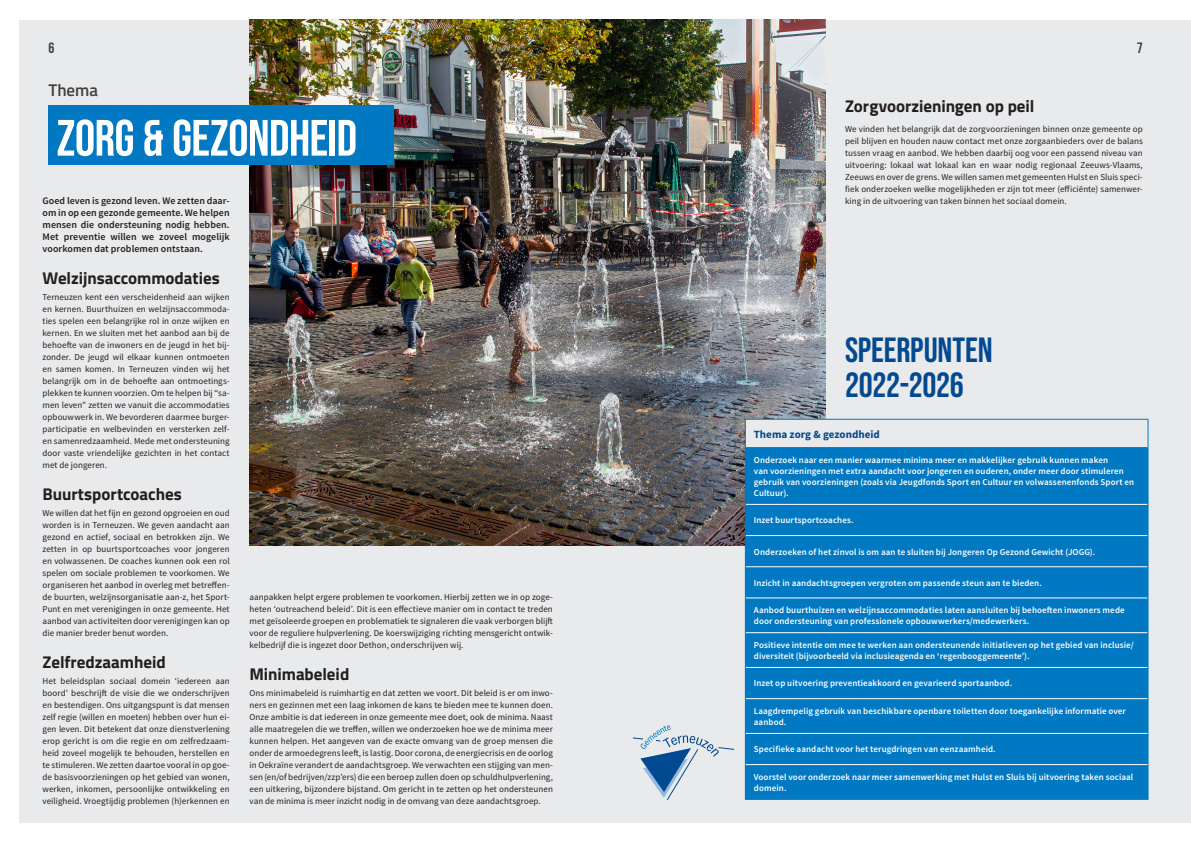
<style>
.page{position:relative;width:1191px;height:842px;background:#fff}
.page>*{position:absolute;margin:0;border:0;box-sizing:border-box;transform-origin:0 0}
._51_Main_Headers_bla{font:51px "Bebas Neue";letter-spacing:-.015em;color:#fff}
._35_Content_black_Be{font:35px "Bebas Neue";letter-spacing:-.005em;color:#014990}
._19_Slogan_black_Tit{font:700 17px "Titillium Web";letter-spacing:-.005em;color:#231f20}
._17_Content_black_Ti{font:600 17px "Titillium Web";color:#414141}
.t1{font:700 15px "Bebas Neue";color:#414141}
._8_Content_black_Sou{font:700 11px "Source Sans Pro";color:#014990}
.intro{font:600 10px/12px "Source Sans Pro";letter-spacing:.005em;color:#231f20;text-align:justify}
._8_Content_black_Sou-2{font:9px/12px "Source Sans Pro";letter-spacing:.01em;color:#231f20;text-align:justify}
.tabeltekst{font:600 9px/11px "Source Sans Pro";letter-spacing:.01em;color:#fff}
</style>
<div class="page">
<div style="left:20px;top:20px;width:1171px;height:802px;background:#e9eaeb"></div>
<img style="left:249px;top:20px;width:576px;height:525px">
<div style="left:48px;top:106px;width:346px;height:59px;background:#0079c2"></div>
<svg style="left:633px;top:725px;width:102px;height:75px"></svg>
<div style="left:745px;top:419px;width:403px;height:29px;background:#e9eaeb"></div>
<div style="left:746px;top:448px;width:401px;height:351px;background:#0079c2"></div>
<hr style="left:746px;top:504px;width:401px;height:1px;background:#fff">
<hr style="left:746px;top:535px;width:401px;height:1px;background:#fff">
<hr style="left:746px;top:566px;width:401px;height:1px;background:#fff">
<hr style="left:746px;top:598px;width:401px;height:1px;background:#fff">
<hr style="left:746px;top:632px;width:401px;height:1px;background:#fff">
<hr style="left:746px;top:667px;width:401px;height:1px;background:#fff">
<hr style="left:746px;top:698px;width:401px;height:1px;background:#fff">
<hr style="left:745px;top:448px;width:1px;height:56px;background:#0079c2">
<hr style="left:1147px;top:448px;width:1px;height:56px;background:#0079c2">
<hr style="left:745px;top:504px;width:1px;height:31px;background:#0079c2">
<hr style="left:1147px;top:504px;width:1px;height:31px;background:#0079c2">
<hr style="left:745px;top:535px;width:1px;height:32px;background:#0079c2">
<hr style="left:1147px;top:535px;width:1px;height:32px;background:#0079c2">
<hr style="left:745px;top:567px;width:1px;height:31px;background:#0079c2">
<hr style="left:1147px;top:567px;width:1px;height:31px;background:#0079c2">
<hr style="left:745px;top:598px;width:1px;height:35px;background:#0079c2">
<hr style="left:1147px;top:598px;width:1px;height:35px;background:#0079c2">
<hr style="left:745px;top:633px;width:1px;height:34px;background:#0079c2">
<hr style="left:1147px;top:633px;width:1px;height:34px;background:#0079c2">
<hr style="left:745px;top:667px;width:1px;height:32px;background:#0079c2">
<hr style="left:1147px;top:667px;width:1px;height:32px;background:#0079c2">
<hr style="left:745px;top:699px;width:1px;height:34px;background:#0079c2">
<hr style="left:1147px;top:699px;width:1px;height:34px;background:#0079c2">
<hr style="left:745px;top:733px;width:1px;height:31px;background:#0079c2">
<hr style="left:1147px;top:733px;width:1px;height:31px;background:#0079c2">
<hr style="left:745px;top:764px;width:1px;height:35px;background:#0079c2">
<hr style="left:1147px;top:764px;width:1px;height:35px;background:#0079c2">
<hr style="left:745px;top:799px;width:403px;height:1px;background:#0079c2">
<hr style="left:745px;top:419px;width:403px;height:1px;background:#0079c2">
<svg style="left:745px;top:420px;width:1px;height:28px"></svg>
<svg style="left:1147px;top:420px;width:1px;height:28px"></svg>
<hr style="left:746px;top:447px;width:401px;height:1px;background:#0079c2">
<hr style="left:746px;top:733px;width:401px;height:1px;background:#fff">
<hr style="left:746px;top:764px;width:401px;height:1px;background:#fff">
<h3 class="t1" style="left:48px;top:40px;width:7px">6</h3>
<h3 class="t1" style="left:1136px;top:40px;width:7px">7</h3>
<p class="_17_Content_black_Ti" style="left:48px;top:78px;width:51px">Thema</p>
<p class="_51_Main_Headers_bla" style="left:57px;top:109px;width:302px">ZORG &amp; GEZONDHEID</p>
<p class="_19_Slogan_black_Tit" style="left:845px;top:93px;width:191px">Zorgvoorzieningen op peil</p>
<p class="_8_Content_black_Sou-2" style="left:845px;top:123px;width:299px">We vinden het belangrijk dat de zorgvoorzieningen binnen onze gemeente op peil blijven en houden nauw contact met onze zorgaanbieders over de balans tussen vraag en aanbod. We hebben daarbij oog voor een passend niveau van uitvoering: lokaal wat lokaal kan en waar nodig regionaal Zeeuws-Vlaams, Zeeuws en over de grens. We willen samen met gemeenten Hulst en Sluis speci&shy;fiek onderzoeken welke mogelijkheden er zijn tot meer (efficiënte) samenwer-</p>
<p class="intro" style="left:43px;top:195px;width:189px">Goed leven is gezond leven. We zetten daar-</p>
<p class="_8_Content_black_Sou-2" style="left:845px;top:195px;width:223px">king in de uitvoering van taken binnen het sociaal domein.</p>
<p class="intro" style="left:43px;top:207px;width:189px">om in op een gezonde gemeente. We helpen mensen die ondersteuning nodig hebben.<br>Met preventie willen we zoveel mogelijk voorkomen dat problemen ontstaan.</p>
<p class="_19_Slogan_black_Tit" style="left:43px;top:265px;width:179px">Welzijnsaccommodaties</p>
<p class="_8_Content_black_Sou-2" style="left:43px;top:291px;width:189px">Terneuzen kent een verscheidenheid aan wijken en kernen. Buurthuizen en welzijnsaccommoda&shy;ties spelen een belangrijke rol in onze wijken en kernen. En we sluiten met het aanbod aan bij de behoefte van de inwoners en de jeugd in het bij&shy;zonder. De jeugd wil elkaar kunnen ontmoeten en samen komen. In Terneuzen vinden wij het belangrijk om in de behoefte aan ontmoetings&shy;plekken te kunnen voorzien. Om te helpen bij “sa&shy;men leven” zetten we vanuit die accommodaties opbouwwerk in. We bevorderen daarmee burger&shy;participatie en welbevinden en versterken zelf&shy;en samenredzaamheid. Mede met ondersteuning door vaste vriendelijke gezichten in het contact met de jongeren.</p>
<p class="_19_Slogan_black_Tit" style="left:43px;top:481px;width:141px">Buurtsportcoaches</p>
<p class="_8_Content_black_Sou-2" style="left:43px;top:507px;width:189px">We willen dat het fijn en gezond opgroeien en oud worden is in Terneuzen. We geven aandacht aan gezond en actief, sociaal en betrokken zijn. We zetten in op buurtsportcoaches voor jongeren en volwassenen. De coaches kunnen ook een rol spelen om sociale problemen te voorkomen. We organiseren het aanbod in overleg met betreffen&shy;de buurten, welzijnsorganisatie aan-z, het Sport-Punt en met verenigingen in onze gemeente. Het aanbod van activiteiten door verenigingen kan op die manier breder benut worden.</p>
<p class="_19_Slogan_black_Tit" style="left:43px;top:649px;width:125px">Zelfredzaamheid</p>
<p class="_8_Content_black_Sou-2" style="left:43px;top:675px;width:189px">Het beleidsplan sociaal domein ‘iedereen aan boord’ beschrijft de visie die we onderschrijven en bestendigen. Ons uitgangspunt is dat mensen zelf regie (willen en moeten) hebben over hun ei&shy;gen leven. Dit betekent dat onze dienstverlening erop gericht is om die regie en om zelfredzaam&shy;heid zoveel mogelijk te behouden, herstellen en te stimuleren. We zetten daartoe vooral in op goe&shy;de basisvoorzieningen op het gebied van wonen, werken, inkomen, persoonlijke ontwikkeling en veiligheid. Vroegtijdig problemen (h)erkennen en</p>
<p class="_35_Content_black_Be" style="left:845px;top:330px;width:149px">SPEERPUNTEN</p>
<p class="_35_Content_black_Be" style="left:845px;top:365px;width:120px">2022-2026</p>
<p class="_8_Content_black_Sou" style="left:754px;top:427px;width:127px">Thema zorg &amp; gezondheid</p>
<p class="tabeltekst" style="left:754px;top:455px;width:382px">Onderzoek naar een manier waarmee minima meer en makkelijker gebruik kunnen maken<br>van voorzieningen met extra aandacht voor jongeren en ouderen, onder meer door stimuleren gebruik van voorzieningen (zoals via Jeugdfonds Sport en Cultuur en volwassenenfonds Sport en Cultuur).</p>
<p class="tabeltekst" style="left:754px;top:515px;width:101px">Inzet buurtsportcoaches.</p>
<p class="tabeltekst" style="left:754px;top:546px;width:343px">Onderzoeken of het zinvol is om aan te sluiten bij Jongeren Op Gezond Gewicht (JOGG).</p>
<p class="tabeltekst" style="left:754px;top:577px;width:289px">Inzicht in aandachtsgroepen vergroten om passende steun aan te bieden.</p>
<p class="tabeltekst" style="left:754px;top:605px;width:372px">Aanbod buurthuizen en welzijnsaccommodaties laten aansluiten bij behoeften inwoners mede door ondersteuning van professionele opbouwwerkers/medewerkers.</p>
<p class="tabeltekst" style="left:754px;top:640px;width:381px">Positieve intentie om mee te werken aan ondersteunende initiatieven op het gebied van inclusie/ diversiteit (bijvoorbeeld via inclusieagenda en ‘regenbooggemeente’).</p>
<p class="tabeltekst" style="left:754px;top:678px;width:260px">Inzet op uitvoering preventieakkoord en gevarieerd sportaanbod.</p>
<p class="tabeltekst" style="left:754px;top:706px;width:373px">Laagdrempelig gebruik van beschikbare openbare toiletten door toegankelijke informatie over aanbod.</p>
<p class="tabeltekst" style="left:754px;top:744px;width:243px">Specifieke aandacht voor het terugdringen van eenzaamheid.</p>
<p class="tabeltekst" style="left:754px;top:772px;width:381px">Voorstel voor onderzoek naar meer samenwerking met Hulst en Sluis bij uitvoering taken sociaal domein.</p>
<p class="_8_Content_black_Sou-2" style="left:249px;top:591px;width:305px">aanpakken helpt ergere problemen te voorkomen. Hierbij zetten we in op zoge&shy;heten ‘outreachend beleid’. Dit is een effectieve manier om in contact te treden met geïsoleerde groepen en problematiek te signaleren die vaak verborgen blijft voor de reguliere hulpverlening. De koerswijziging richting mensgericht ontwik&shy;kelbedrijf die is ingezet door Dethon, onderschrijven wij.</p>
<p class="_19_Slogan_black_Tit" style="left:249px;top:661px;width:101px">Minimabeleid</p>
<p class="_8_Content_black_Sou-2" style="left:249px;top:687px;width:305px">Ons minimabeleid is ruimhartig en dat zetten we voort. Dit beleid is er om inwo&shy;ners en gezinnen met een laag inkomen de kans te bieden mee te kunnen doen.<br>Onze ambitie is dat iedereen in onze gemeente mee doet, ook de minima. Naast alle maatregelen die we treffen, willen we onderzoeken hoe we de minima meer kunnen helpen. Het aangeven van de exacte omvang van de groep mensen die onder de armoedegrens leeft, is lastig. Door corona, de energiecrisis en de oorlog in Oekraïne verandert de aandachtsgroep. We verwachten een stijging van men&shy;sen (en/of bedrijven/zzp’ers) die een beroep zullen doen op schuldhulpverlening, een uitkering, bijzondere bijstand. Om gericht in te zetten op het ondersteunen van de minima is meer inzicht nodig in de omvang van deze aandachtsgroep.</p>
</div>
